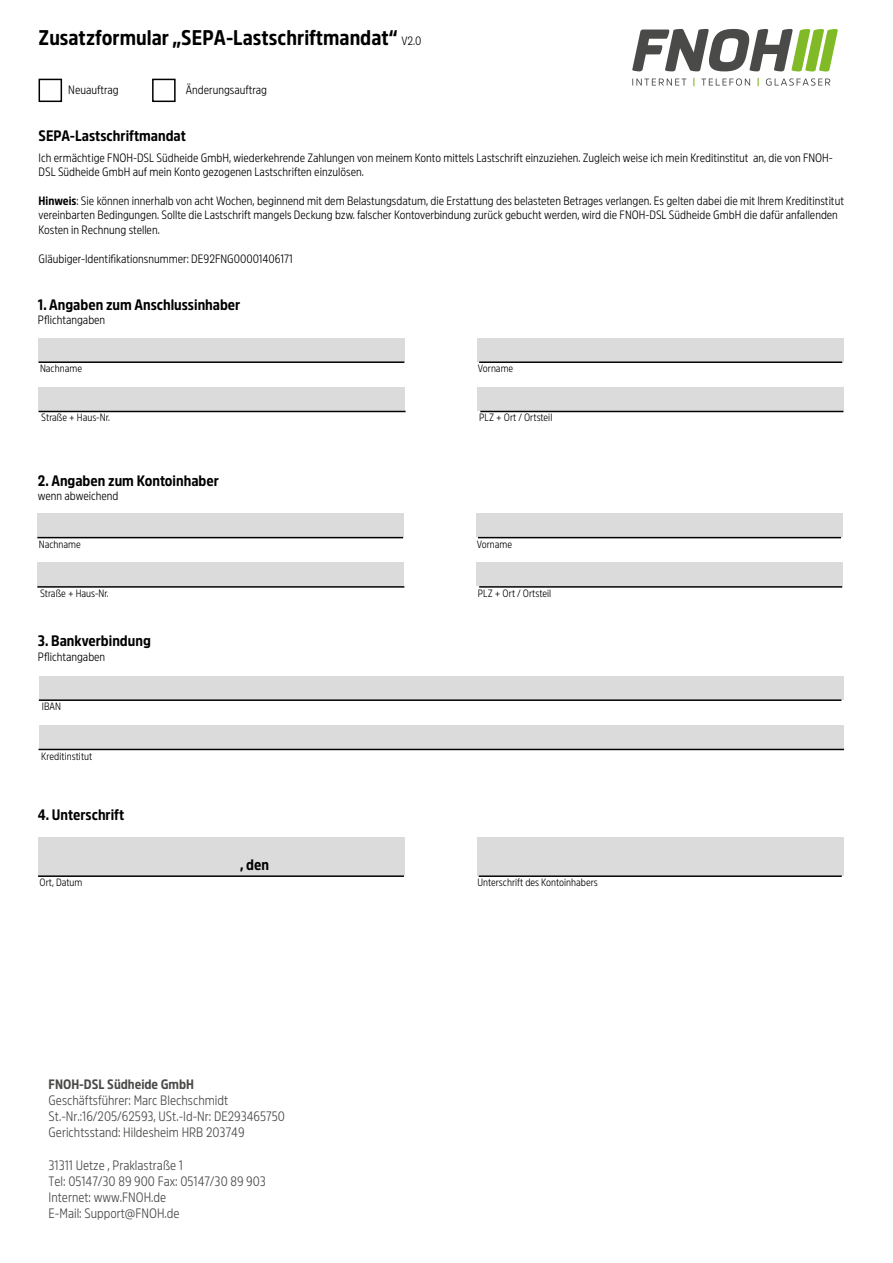
<style>
.page{position:relative;width:893px;height:1263px;background:#fff}
.page>*{position:absolute;margin:0;border:0;box-sizing:border-box;transform-origin:0 0}
.t1{font:700 21px "Amsi Pro Narrow";color:#000}
.t2{font:700 15px "Amsi Pro Narrow";color:#000}
.t3{font:300 13.5px/16.2px "Amsi Pro Narrow";color:#4a4a49}
.t4{font:700 13.5px "Amsi Pro Narrow";color:#4a4a49}
.t5{font:300 12px/14.4px "Amsi Pro Narrow";color:#000}
.t6{font:300 10.5px "Amsi Pro Narrow";color:#000}
.s1{font-weight:300;font-size:12px}
.s2{font-weight:700}
</style>
<div class="page">
<svg style="left:632px;top:29px;width:206px;height:42px"></svg>
<svg style="left:766px;top:78px;width:64px;height:8px"></svg>
<svg style="left:701px;top:78px;width:49px;height:8px"></svg>
<svg style="left:632px;top:79px;width:54px;height:7px"></svg>
<div style="left:39px;top:79px;width:23px;height:23px;border:2px solid #000"></div>
<div style="left:152px;top:79px;width:24px;height:23px;border:2px solid #000"></div>
<hr style="left:479px;top:361px;width:363px;height:2px;background:#000">
<hr style="left:480px;top:411px;width:363px;height:1px;background:#000">
<hr style="left:39px;top:411px;width:367px;height:1px;background:#000">
<div style="left:39px;top:338px;width:366px;height:23px;background:#dbdbdb"></div>
<div style="left:39px;top:387px;width:366px;height:24px;background:#dbdbdb"></div>
<div style="left:477px;top:338px;width:367px;height:23px;background:#dbdbdb"></div>
<div style="left:477px;top:387px;width:367px;height:24px;background:#dbdbdb"></div>
<hr style="left:39px;top:361px;width:365px;height:2px;background:#000">
<hr style="left:478px;top:537px;width:363px;height:1px;background:#000">
<hr style="left:479px;top:586px;width:363px;height:2px;background:#000">
<hr style="left:37px;top:586px;width:367px;height:2px;background:#000">
<div style="left:37px;top:513px;width:367px;height:24px;background:#dbdbdb"></div>
<div style="left:37px;top:563px;width:367px;height:23px;background:#dbdbdb"></div>
<div style="left:476px;top:513px;width:367px;height:24px;background:#dbdbdb"></div>
<div style="left:476px;top:563px;width:367px;height:23px;background:#dbdbdb"></div>
<hr style="left:37px;top:537px;width:366px;height:1px;background:#000">
<hr style="left:39px;top:749px;width:805px;height:1px;background:#000">
<div style="left:39px;top:676px;width:804px;height:23px;background:#dbdbdb"></div>
<div style="left:39px;top:725px;width:804px;height:24px;background:#dbdbdb"></div>
<hr style="left:39px;top:699px;width:802px;height:2px;background:#000">
<hr style="left:479px;top:875px;width:363px;height:2px;background:#000">
<div style="left:38px;top:837px;width:367px;height:38px;background:#dbdbdb"></div>
<div style="left:477px;top:837px;width:367px;height:38px;background:#dbdbdb"></div>
<hr style="left:38px;top:875px;width:366px;height:2px;background:#000">
<h1 class="t1" style="left:39px;top:21px;width:385px">Zusatzformular „SEPA-Lastschriftmandat“ <span class="s1">V2.0</span></h1>
<p class="t5" style="left:68px;top:82px;width:52px">Neuauftrag</p>
<p class="t5" style="left:186px;top:82px;width:83px">Änderungsauftrag</p>
<p class="t2" style="left:39px;top:124px;width:149px">SEPA-Lastschriftmandat</p>
<p class="t5" style="left:39px;top:149px;width:796px">Ich ermächtige FNOH-DSL Südheide GmbH, wiederkehrende Zahlungen von meinem Konto mittels Lastschrift einzuziehen. Zugleich weise ich mein Kreditinstitut an, die von FNOH-<br>DSL Südheide GmbH auf mein Konto gezogenen Lastschriften einzulösen.</p>
<p class="t5" style="left:39px;top:192px;width:807px"><span class="s2">Hinweis</span>: Sie können innerhalb von acht Wochen, beginnend mit dem Belastungsdatum, die Erstattung des belasteten Betrages verlangen. Es gelten dabei die mit Ihrem Kreditinstitut vereinbarten Bedingungen. Sollte die Lastschrift mangels Deckung bzw. falscher Kontoverbindung zurück gebucht werden, wird die FNOH-DSL Südheide GmbH die dafür anfallenden<br>Kosten in Rechnung stellen.</p>
<p class="t5" style="left:39px;top:250px;width:256px">Gläubiger-Identifikationsnummer: DE92FNG00001406171</p>
<p class="t2" style="left:38px;top:293px;width:204px">1. Angaben zum Anschlussinhaber</p>
<p class="t5" style="left:38px;top:311px;width:69px">Pflichtangaben</p>
<p class="t6" style="left:40px;top:360px;width:44px">Nachname</p>
<p class="t6" style="left:478px;top:360px;width:37px">Vorname</p>
<p class="t6" style="left:41px;top:409px;width:70px">Straße + Haus-Nr.</p>
<p class="t6" style="left:479px;top:409px;width:75px">PLZ + Ort / Ortsteil</p>
<p class="t2" style="left:38px;top:469px;width:183px">2. Angaben zum Kontoinhaber</p>
<p class="t5" style="left:38px;top:488px;width:82px">wenn abweichend</p>
<p class="t6" style="left:39px;top:536px;width:44px">Nachname</p>
<p class="t6" style="left:477px;top:536px;width:37px">Vorname</p>
<p class="t6" style="left:40px;top:585px;width:70px">Straße + Haus-Nr.</p>
<p class="t6" style="left:478px;top:585px;width:75px">PLZ + Ort / Ortsteil</p>
<p class="t2" style="left:38px;top:629px;width:114px">3. Bankverbindung</p>
<p class="t5" style="left:38px;top:648px;width:69px">Pflichtangaben</p>
<p class="t6" style="left:42px;top:698px;width:21px">IBAN</p>
<p class="t6" style="left:41px;top:747px;width:53px">Kreditinstitut</p>
<p class="t2" style="left:38px;top:803px;width:88px">4. Unterschrift</p>
<p class="t2" style="left:240px;top:853px;width:30px">, den</p>
<p class="t6" style="left:40px;top:874px;width:44px">Ort, Datum</p>
<p class="t6" style="left:477px;top:874px;width:122px">Unterschrift des Kontoinhabers</p>
<p class="t4" style="left:49px;top:1073px;width:147px">FNOH-DSL Südheide GmbH</p>
<p class="t3" style="left:49px;top:1090px;width:238px">Geschäftsführer: Marc Blechschmidt<br>St.-Nr.:16/205/62593, USt.-Id-Nr: DE293465750<br>Gerichtsstand: Hildesheim HRB 203749</p>
<p class="t3" style="left:49px;top:1155px;width:219px">31311 Uetze , Praklastraße 1<br>Tel: 05147/30 89 900 Fax: 05147/30 89 903<br>Internet: www.FNOH.de<br>E-Mail: Support@FNOH.de</p>
</div>
